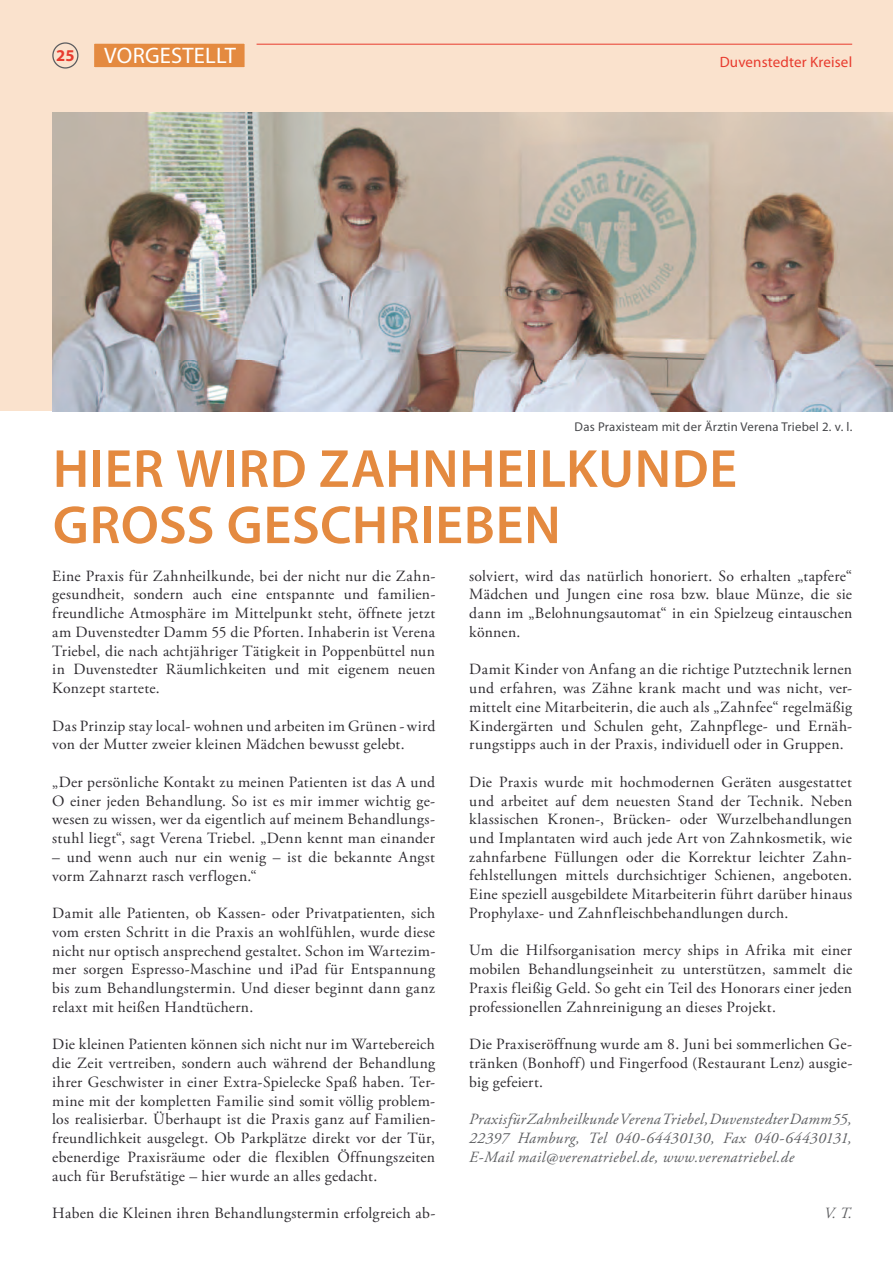
<style>
.page{position:relative;width:896px;height:1266px;background:#fff}
.page>*{position:absolute;margin:0;border:0;box-sizing:border-box;transform-origin:0 0}
.t1{font:600 54px/56.2px "Myriad Pro";letter-spacing:.01em;color:#e48a40}
.t2{font:22.5px "Myriad Pro";letter-spacing:.01em;color:#fff}
.t3{font:700 16.5px "Myriad Pro";color:#e83b2e}
.t4{font:15.6px/18.8px "Adobe Garamond Pro";letter-spacing:.02em;color:#2e2b30;text-align:justify}
.t5{font:italic 15.6px/18.8px "Adobe Garamond Pro";letter-spacing:.02em;color:#5d5e61;text-align:justify}
.t6{font:15px "Myriad Pro";letter-spacing:.01em;color:#e83b2e}
.t7{font:12.75px "Myriad Pro";letter-spacing:.02em;color:#46474a}
</style>
<div class="page">
<div style="left:0;top:0;width:892px;height:411px;background:#fae2cd"></div>
<div style="left:52px;top:42px;width:26px;height:27px;border:1px solid #5d5e61;border-radius:50%"></div>
<hr style="left:94px;top:44px;width:758px;height:1px;background:#e83b2e">
<div style="left:88px;top:38px;width:162px;height:35px;background:#e48a40"></div>
<div style="left:82px;top:32px;width:174px;height:47px;border:12px solid #fae2cd"></div>
<img style="left:52px;top:112px;width:840px;height:299px">
<p class="t3" style="left:56px;top:49px;width:20px">25</p>
<h2 class="t2" style="left:104px;top:47px;width:133px">VORGESTELLT</h2>
<p class="t6" style="left:719px;top:56px;width:134px">Duvenstedter Kreisel</p>
<p class="t7" style="left:574px;top:421px;width:279px">Das Praxisteam mit der Ärztin Verena Triebel 2. v. l.</p>
<h1 class="t1" style="left:53px;top:446px;width:685px">HIER WIRD ZAHNHEILKUNDE<br>GROSS GESCHRIEBEN</h1>
<p class="t4" style="left:52px;top:567px;width:384px">Eine Praxis für Zahnheilkunde, bei der nicht nur die Zahn&shy;gesundheit, sondern auch eine entspannte und familien&shy;freundliche Atmosphäre im Mittelpunkt steht, öffnete jetzt am Duvenstedter Damm 55 die Pforten. Inhaberin ist Verena Triebel, die nach achtjähriger Tätigkeit in Poppenbüttel nun in Duvenstedter Räumlichkeiten und mit eigenem neuen Konzept startete.</p>
<p class="t4" style="left:52px;top:717px;width:384px">Das Prinzip stay local- wohnen und arbeiten im Grünen - wird von der Mutter zweier kleinen Mädchen bewusst gelebt.</p>
<p class="t4" style="left:52px;top:773px;width:384px">„Der persönliche Kontakt zu meinen Patienten ist das A und O einer jeden Behandlung. So ist es mir immer wichtig ge&shy;wesen zu wissen, wer da eigentlich auf meinem Behandlungs&shy;stuhl liegt“, sagt Verena Triebel. „Denn kennt man einander</p>
<p class="t4" style="left:52px;top:848px;width:384px">– und wenn auch nur ein wenig – ist die bekannte Angst vorm Zahnarzt rasch verflogen.“</p>
<p class="t4" style="left:52px;top:905px;width:384px">Damit alle Patienten, ob Kassen- oder Privatpatienten, sich vom ersten Schritt in die Praxis an wohlfühlen, wurde diese nicht nur optisch ansprechend gestaltet. Schon im Wartezim&shy;mer sorgen Espresso-Maschine und iPad für Entspannung bis zum Behandlungstermin. Und dieser beginnt dann ganz relaxt mit heißen Handtüchern.</p>
<p class="t4" style="left:52px;top:1036px;width:384px">Die kleinen Patienten können sich nicht nur im Wartebereich die Zeit vertreiben, sondern auch während der Behandlung ihrer Geschwister in einer Extra-Spielecke Spaß haben. Ter&shy;mine mit der kompletten Familie sind somit völlig problem&shy;los realisierbar. Überhaupt ist die Praxis ganz auf Familien&shy;freundlichkeit ausgelegt. Ob Parkplätze direkt vor der Tür, ebenerdige Praxisräume oder die flexiblen Öffnungszeiten auch für Berufstätige – hier wurde an alles gedacht.</p>
<p class="t4" style="left:52px;top:1204px;width:384px">Haben die Kleinen ihren Behandlungstermin erfolgreich ab-</p>
<p class="t4" style="left:469px;top:567px;width:384px">solviert, wird das natürlich honoriert. So erhalten „tapfere“ Mädchen und Jungen eine rosa bzw. blaue Münze, die sie dann im „Belohnungsautomat“ in ein Spielzeug eintauschen können.</p>
<p class="t4" style="left:469px;top:661px;width:384px">Damit Kinder von Anfang an die richtige Putztechnik lernen und erfahren, was Zähne krank macht und was nicht, ver&shy;mittelt eine Mitarbeiterin, die auch als „Zahnfee“ regelmäßig Kindergärten und Schulen geht, Zahnpflege- und Ernäh&shy;rungstipps auch in der Praxis, individuell oder in Gruppen.</p>
<p class="t4" style="left:469px;top:773px;width:384px">Die Praxis wurde mit hochmodernen Geräten ausgestattet und arbeitet auf dem neuesten Stand der Technik. Neben klassischen Kronen-, Brücken- oder Wurzelbehandlungen und Implantaten wird auch jede Art von Zahnkosmetik, wie zahnfarbene Füllungen oder die Korrektur leichter Zahn&shy;fehlstellungen mittels durchsichtiger Schienen, angeboten.<br>Eine speziell ausgebildete Mitarbeiterin führt darüber hinaus Prophylaxe- und Zahnfleischbehandlungen durch.</p>
<p class="t4" style="left:469px;top:942px;width:384px">Um die Hilfsorganisation mercy ships in Afrika mit einer mobilen Behandlungseinheit zu unterstützen, sammelt die Praxis fleißig Geld. So geht ein Teil des Honorars einer jeden professionellen Zahnreinigung an dieses Projekt.</p>
<p class="t4" style="left:469px;top:1036px;width:384px">Die Praxiseröffnung wurde am 8. Juni bei sommerlichen Ge&shy;tränken (Bonhoff) und Fingerfood (Restaurant Lenz) ausgie&shy;big gefeiert.</p>
<p class="t5" style="left:469px;top:1111px;width:384px">Praxis für Zahnheilkunde Verena Triebel, Duvenstedter Damm 55, 22397 Hamburg, Tel 040-64430130, Fax 040-64430131, E-Mail mail@verenatriebel.de, www.verenatriebel.de</p>
<p class="t5" style="left:824px;top:1204px;width:30px">V. T.</p>
</div>
